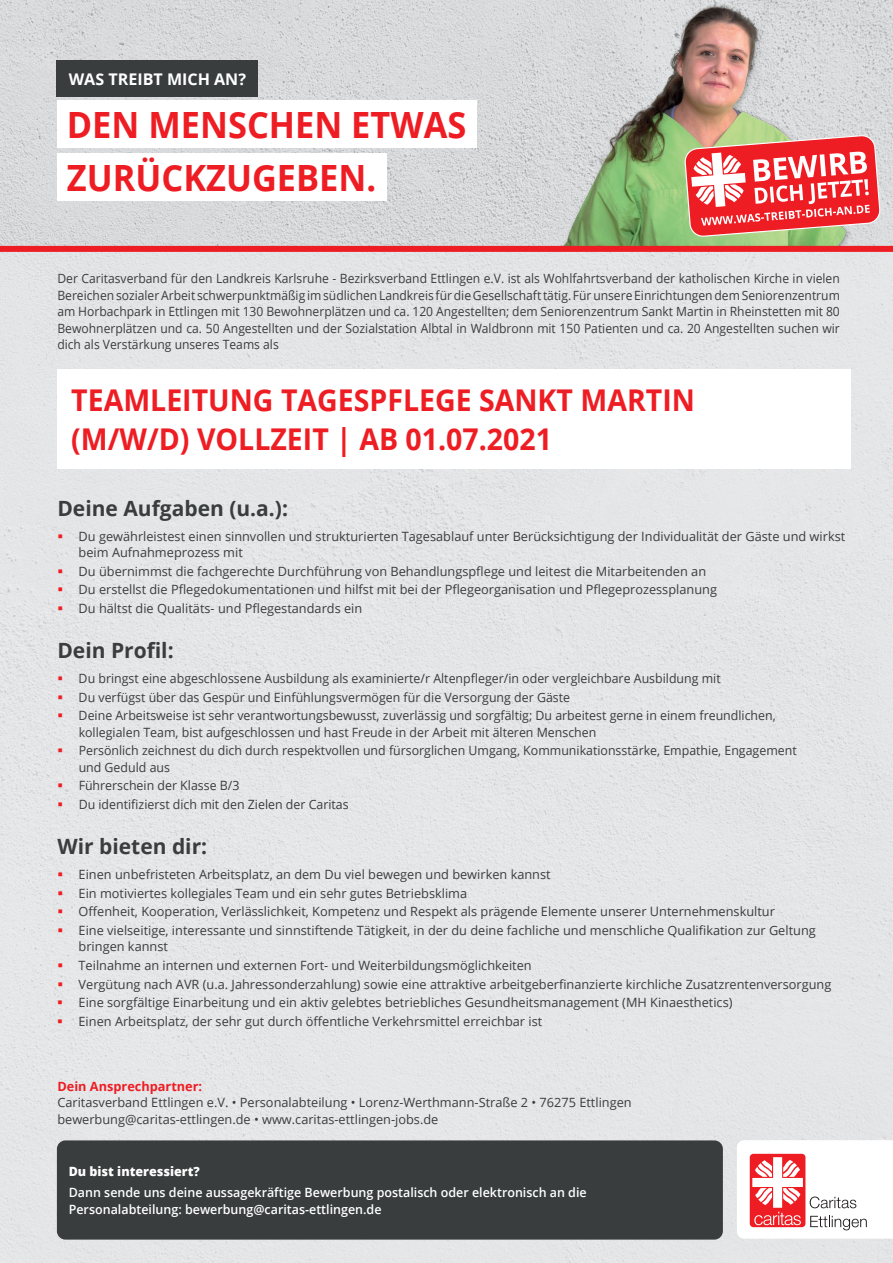
<style>
.page{position:relative;width:893px;height:1263px;background:#fff}
.page>*{position:absolute;margin:0;border:0;box-sizing:border-box;transform-origin:0 0}
.t1{font:700 36.15px/52.9px "Open Sans";color:#ee1d23;scale:.95 1}
.t2{font:700 30px/39px "Open Sans";color:#ee1d23;scale:.95 1}
.t3{font:700 21px "Open Sans";color:#393d3d}
.t4{font:700 16.05px "Open Sans";color:#fff}
.t5{font:12.75px/18.6px "Open Sans";color:#393d3d}
.t6{font:12.75px/16.5px "Open Sans";color:#393d3d;text-align:justify;scale:.95 1}
.t7{font:600 12.75px/16.5px "Open Sans";color:#fff}
.t8{font:700 12.75px "Open Sans";color:#ee1d23}
.t9{font:800 12.75px "Open Sans";color:#fff}
</style>
<div class="page">
<svg style="left:0;top:0;width:893px;height:246px;background:#d6d7d8"></svg>
<div style="left:57px;top:61px;width:201px;height:36px;background:#393d3d"></div>
<div style="left:57px;top:101px;width:419px;height:47px;background:#fff"></div>
<div style="left:57px;top:153px;width:330px;height:48px;background:#fff"></div>
<img style="left:541px;top:0;width:337px;height:246px">
<svg style="left:684px;top:135px;width:197px;height:102px"></svg>
<div style="left:0;top:247px;width:893px;height:1016px;background:#e6e7e9"></div>
<svg style="left:737px;top:1140px;width:156px;height:99px;background:#f8d8d9"></svg>
<div style="left:0;top:246px;width:893px;height:6px;background:#ee1d23"></div>
<div style="left:57px;top:1140px;width:666px;height:99px;background:#393d3d;border-radius:9px"></div>
<div style="left:57px;top:370px;width:793px;height:99px;background:#fff"></div>
<p class="t4" style="left:69px;top:68px;width:179px">WAS TREIBT MICH AN?</p>
<h1 class="t1" style="left:67px;top:98px;width:422px">DEN MENSCHEN ETWAS<br>ZURÜCKZUGEBEN.</h1>
<p class="t6" style="left:57px;top:270px;width:825px">Der Caritasverband für den Landkreis Karlsruhe - Bezirksverband Ettlingen e.V. ist als Wohlfahrtsverband der katholischen Kirche in vielen Bereichen sozialer Arbeit schwerpunktmäßig im südlichen Landkreis für die Gesellschaft tätig. Für unsere Einrichtungen dem Seniorenzentrum am Horbachpark in Ettlingen mit 130 Bewohnerplätzen und ca. 120 Angestellten; dem Seniorenzentrum Sankt Martin in Rheinstetten mit 80<br>Bewohnerplätzen und ca. 50 Angestellten und der Sozialstation Albtal in Waldbronn mit 150 Patienten und ca. 20 Angestellten suchen wir dich als Verstärkung unseres Teams als</p>
<h2 class="t2" style="left:71px;top:380px;width:658px">TEAMLEITUNG TAGESPFLEGE SANKT MARTIN (M/W/D) VOLLZEIT | AB 01.07.2021</h2>
<h3 class="t3" style="left:57px;top:493px;width:232px">Deine Aufgaben (u.a.):</h3>
<p class="t5" style="left:79px;top:527px;width:768px;line-height:16.5px">Du gewährleistest einen sinnvollen und strukturierten Tagesablauf unter Berücksichtigung der Individualität der Gäste und wirkst beim Aufnahmeprozess mit</p>
<p class="t5" style="left:79px;top:561px;width:640px">Du übernimmst die fachgerechte Durchführung von Behandlungspflege und leitest die Mitarbeitenden an<br>Du erstellst die Pflegedokumentationen und hilfst mit bei der Pflegeorganisation und Pflegeprozessplanung<br>Du hältst die Qualitäts- und Pflegestandards ein</p>
<h3 class="t3" style="left:57px;top:635px;width:118px">Dein Profil:</h3>
<p class="t5" style="left:79px;top:669px;width:699px">Du bringst eine abgeschlossene Ausbildung als examinierte/r Altenpfleger/in oder vergleichbare Ausbildung mit<br>Du verfügst über das Gespür und Einfühlungsvermögen für die Versorgung der Gäste<br>Deine Arbeitsweise ist sehr verantwortungsbewusst, zuverlässig und sorgfältig; Du arbeitest gerne in einem freundlichen,</p>
<p class="t5" style="left:79px;top:722px;width:720px">kollegialen Team, bist aufgeschlossen und hast Freude in der Arbeit mit älteren Menschen<br>Persönlich zeichnest du dich durch respektvollen und fürsorglichen Umgang, Kommunikationsstärke, Empathie, Engagement</p>
<p class="t5" style="left:79px;top:757px;width:271px">und Geduld aus<br>Führerschein der Klasse B/3<br>Du identifizierst dich mit den Zielen der Caritas</p>
<h3 class="t3" style="left:57px;top:831px;width:151px">Wir bieten dir:</h3>
<p class="t5" style="left:79px;top:865px;width:739px">Einen unbefristeten Arbeitsplatz, an dem Du viel bewegen und bewirken kannst<br>Ein motiviertes kollegiales Team und ein sehr gutes Betriebsklima<br>Offenheit, Kooperation, Verlässlichkeit, Kompetenz und Respekt als prägende Elemente unserer Unternehmenskultur<br>Eine vielseitige, interessante und sinnstiftende Tätigkeit, in der du deine fachliche und menschliche Qualifikation zur Geltung</p>
<p class="t5" style="left:79px;top:937px;width:754px">bringen kannst<br>Teilnahme an internen und externen Fort- und Weiterbildungsmöglichkeiten<br>Vergütung nach AVR (u.a. Jahressonderzahlung) sowie eine attraktive arbeitgeberfinanzierte kirchliche Zusatzrentenversorgung Eine sorgfältige Einarbeitung und ein aktiv gelebtes betriebliches Gesundheitsmanagement (MH Kinaesthetics)<br>Einen Arbeitsplatz, der sehr gut durch öffentliche Verkehrsmittel erreichbar ist</p>
<p class="t8" style="left:57px;top:1077px;width:146px">Dein Ansprechpartner:</p>
<p class="t5" style="left:57px;top:1094px;width:576px;line-height:16.5px">Caritasverband Ettlingen e.V. • Personalabteilung • Lorenz-Werthmann-Straße 2 • 76275 Ettlingen bewerbung@caritas-ettlingen.de • www.caritas-ettlingen-jobs.de</p>
<p class="t9" style="left:69px;top:1162px;width:133px">Du bist interessiert?</p>
<p class="t7" style="left:69px;top:1184px;width:519px">Dann sende uns deine aussagekräftige Bewerbung postalisch oder elektronisch an die<br>Personalabteilung: bewerbung@caritas-ettlingen.de</p>
</div>
